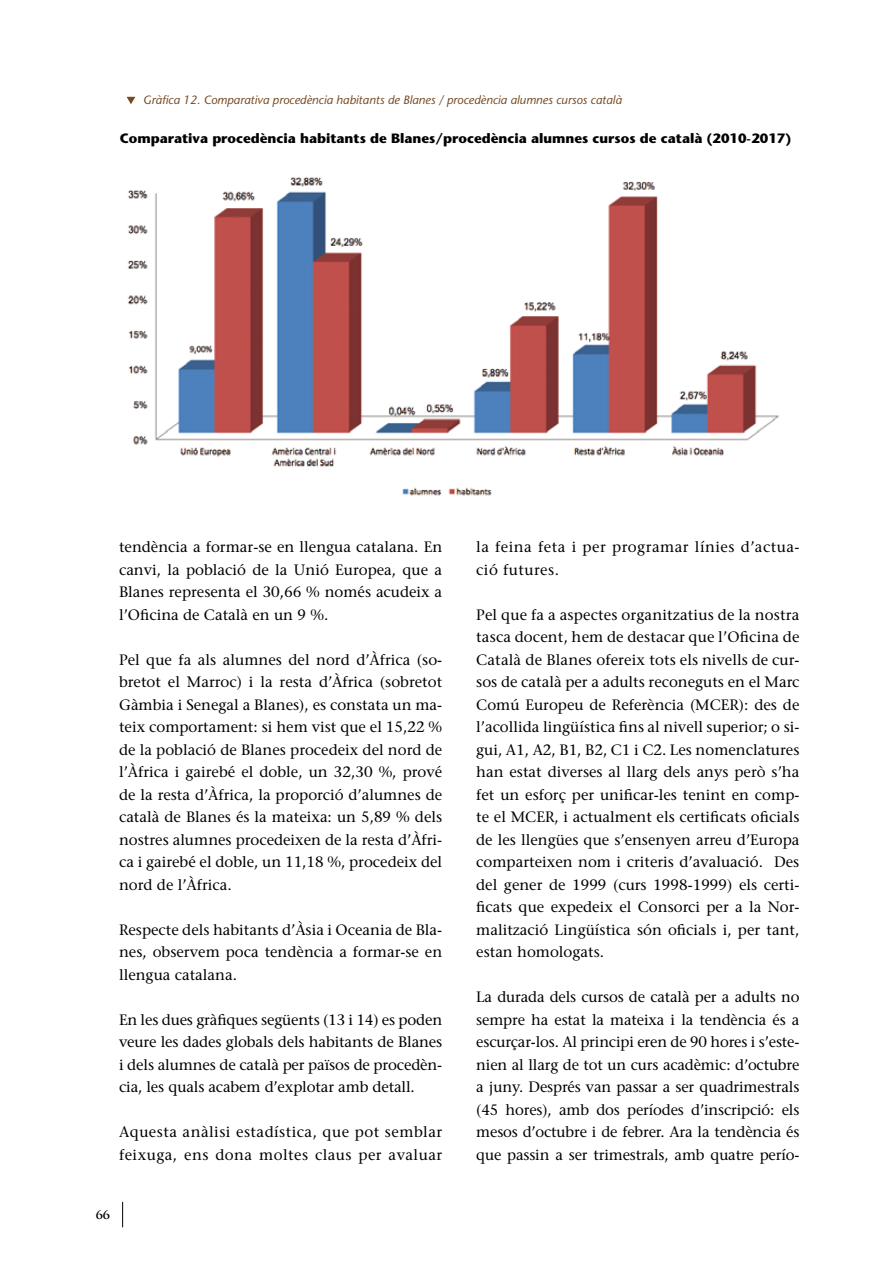
<style>
.page{position:relative;width:893px;height:1263px;background:#fff}
.page>*{position:absolute;margin:0;border:0;box-sizing:border-box;transform-origin:0 0}
.t1{font:15px/22.5px "Stone Serif";color:#000;text-align:justify}
.t2{font:15px/22.5px "Stone Serif";letter-spacing:.03em;color:#000}
.t3{font:700 13.5px "Stone Sans";color:#000}
.t4{font:italic 12px "Stone Sans";color:#754923}
.t5{font:700 12px "Trajan Pro";color:#000}
</style>
<div class="page">
<svg style="left:122px;top:1202px;width:1px;height:25px"></svg>
<img style="left:127px;top:177px;width:652px;height:319px">
<svg style="left:127px;top:97px;width:8px;height:7px"></svg>
<p class="t4" style="left:143px;top:93px;width:480px">Gràfica 12. Comparativa procedència habitants de Blanes / procedència alumnes cursos català</p>
<p class="t3" style="left:120px;top:130px;width:673px">Comparativa procedència habitants de Blanes/procedència alumnes cursos de català (2010-2017)</p>
<p class="t1" style="left:119px;top:536px;width:325px">tendència a formar-se en llengua catalana. En canvi, la població de la Unió Europea, que a Blanes representa el 30,66 % només acudeix a l’Oficina de Català en un 9 %.</p>
<p class="t1" style="left:119px;top:648px;width:325px">Pel que fa als alumnes del nord d’Àfrica (so&shy;bretot el Marroc) i la resta d’Àfrica (sobretot Gàmbia i Senegal a Blanes), es constata un ma&shy;teix comportament: si hem vist que el 15,22 % de la població de Blanes procedeix del nord de l’Àfrica i gairebé el doble, un 32,30 %, prové de la resta d’Àfrica, la proporció d’alumnes de català de Blanes és la mateixa: un 5,89 % dels nostres alumnes procedeixen de la resta d’Àfri&shy;ca i gairebé el doble, un 11,18 %, procedeix del nord de l’Àfrica.</p>
<p class="t1" style="left:119px;top:918px;width:325px">Respecte dels habitants d’Àsia i Oceania de Bla&shy;nes, observem poca tendència a formar-se en llengua catalana.</p>
<p class="t1" style="left:119px;top:1008px;width:325px">En les dues gràfiques següents (13 i 14) es poden veure les dades globals dels habitants de Blanes i dels alumnes de català per països de procedèn&shy;cia, les quals acabem d’explotar amb detall.</p>
<p class="t2" style="left:119px;top:1121px;width:325px">Aquesta anàlisi estadística, que pot semblar feixuga, ens dona moltes claus per avaluar</p>
<p class="t5" style="left:96px;top:1207px;width:16px">66</p>
<p class="t2" style="left:476px;top:536px;width:325px">la feina feta i per programar línies d’actua&shy;ció futures.</p>
<p class="t1" style="left:476px;top:603px;width:325px">Pel que fa a aspectes organitzatius de la nostra tasca docent, hem de destacar que l’Oficina de Català de Blanes ofereix tots els nivells de cur&shy;sos de català per a adults reconeguts en el Marc Comú Europeu de Referència (MCER): des de l’acollida lingüística fins al nivell superior; o si&shy;gui, A1, A2, B1, B2, C1 i C2. Les nomenclatures han estat diverses al llarg dels anys però s’ha fet un esforç per unificar-les tenint en comp&shy;te el MCER, i actualment els certificats oficials de les llengües que s’ensenyen arreu d’Europa comparteixen nom i criteris d’avaluació. Des del gener de 1999 (curs 1998-1999) els certi&shy;ficats que expedeix el Consorci per a la Nor&shy;malització Lingüística són oficials i, per tant, estan homologats.</p>
<p class="t1" style="left:476px;top:986px;width:325px">La durada dels cursos de català per a adults no sempre ha estat la mateixa i la tendència és a escurçar-los. Al principi eren de 90 hores i s’este&shy;nien al llarg de tot un curs acadèmic: d’octubre a juny. Després van passar a ser quadrimestrals (45 hores), amb dos períodes d’inscripció: els mesos d’octubre i de febrer. Ara la tendència és que passin a ser trimestrals, amb quatre perío-</p>
</div>
